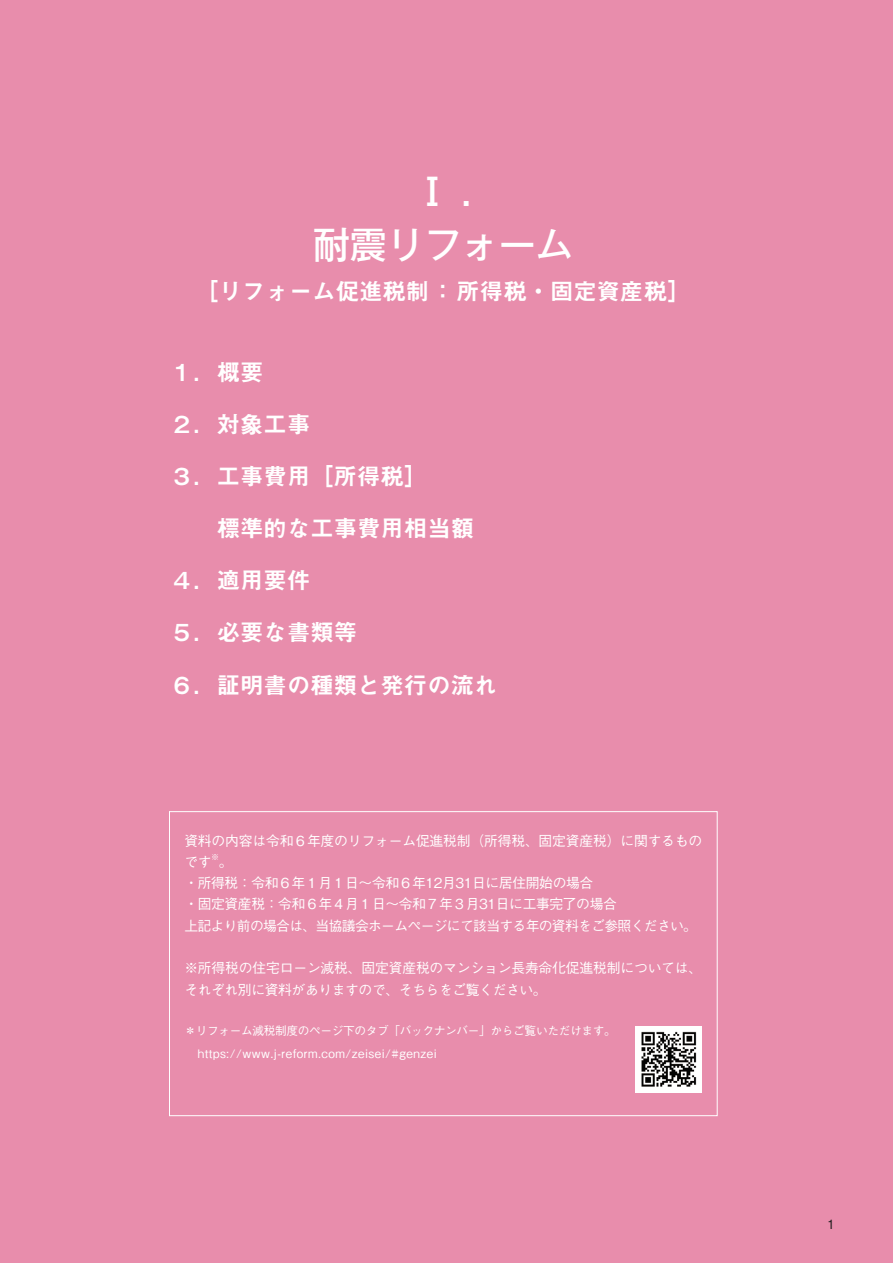
<style>
.page{position:relative;width:893px;height:1263px;background:#e88dac}
.page>*{position:absolute;margin:0;border:0;box-sizing:border-box;transform-origin:0 0}
.t1{font:500 37.2px "Gothic MB101 Pro";color:#fff}
.t2{font:23.4px "Midashi Go Pro MB31";color:#fff}
.t3{font:500 13.8px/21.3px "Gothic BBB Pro";letter-spacing:-.03em;color:#fff}
.t4{font:500 13.8px "Gothic BBB Pro";letter-spacing:-.05em;color:#fff}
.t5{font:500 12.75px "Gothic BBB Pro";color:#231f20}
.t6{font:500 11.7px "Gothic BBB Pro";letter-spacing:.04em;color:#fff}
.t7{font:500 11.7px "Gothic BBB Pro";letter-spacing:-.03em;color:#fff}
.t8{font:500 8.1px "Gothic BBB Pro";color:#fff}
</style>
<div class="page">
<div style="left:169px;top:811px;width:549px;height:305px;border:1px solid #fff"></div>
<img style="left:635px;top:1026px;width:67px;height:67px">
<p class="t1" style="left:414px;top:161px;width:60px">Ⅰ.</p>
<p class="t1" style="left:313px;top:214px;width:262px">耐震リフォーム</p>
<p class="t2" style="left:195px;top:273px;width:496px">［リフォーム促進税制 ： 所得税・固定資産税］</p>
<p class="t2" style="left:170px;top:353px;width:95px">１．概要</p>
<p class="t2" style="left:170px;top:405px;width:142px">２．対象工事</p>
<p class="t2" style="left:170px;top:458px;width:259px">３．工事費用［所得税］</p>
<p class="t2" style="left:170px;top:510px;width:306px">　　標準的な工事費用相当額</p>
<p class="t2" style="left:170px;top:562px;width:142px">４．適用要件</p>
<p class="t2" style="left:170px;top:614px;width:189px">５．必要な書類等</p>
<p class="t2" style="left:170px;top:666px;width:329px">６．証明書の種類と発行の流れ</p>
<p class="t3" style="left:184px;top:828px;width:519px">資料の内容は令和６年度のリフォーム促進税制（所得税、固定資産税）に関するものです</p>
<p class="t8" style="left:211px;top:851px;width:10px">※</p>
<p class="t3" style="left:219px;top:849px;width:15px">。</p>
<p class="t3" style="left:184px;top:871px;width:410px">・所得税：令和６年１月１日～令和６年12月31日に居住開始の場合</p>
<p class="t3" style="left:184px;top:892px;width:434px">・固定資産税：令和６年４月１日～令和７年３月31日に工事完了の場合</p>
<p class="t4" style="left:184px;top:914px;width:514px">上記より前の場合は、当協議会ホームページにて該当する年の資料をご参照ください。</p>
<p class="t3" style="left:184px;top:956px;width:519px">※所得税の住宅ローン減税、固定資産税のマンション長寿命化促進税制については、それぞれ別に資料がありますので、そちらをご覧ください。</p>
<p class="t7" style="left:184px;top:1021px;width:433px">＊リフォーム減税制度のページ下のタブ「バックナンバー」からご覧いただけます。</p>
<p class="t6" style="left:198px;top:1044px;width:240px">https://www.j-reform.com/zeisei/#genzei</p>
<p class="t5" style="left:827px;top:1214px;width:10px">1</p>
</div>
